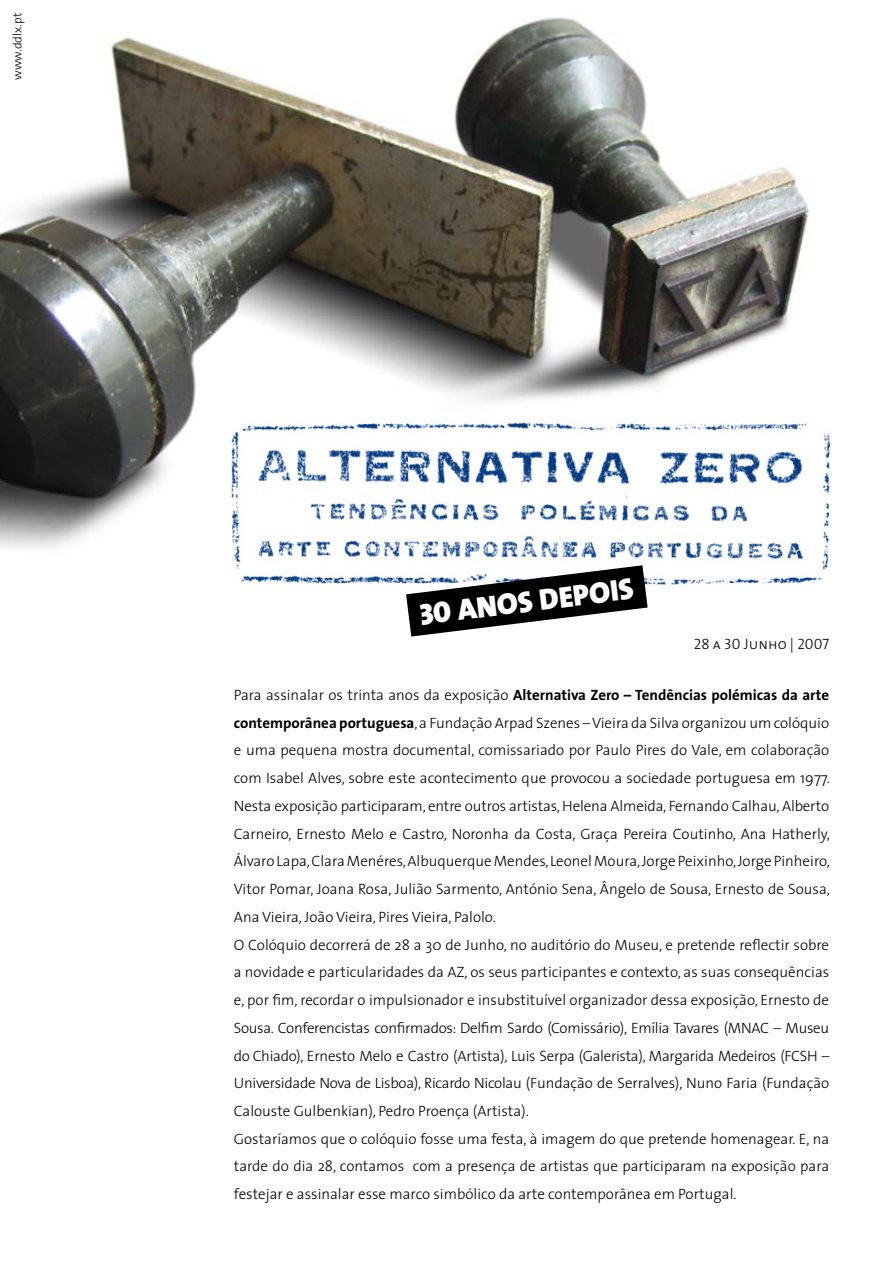
<style>
.page{position:relative;width:893px;height:1263px;background:#fff}
.page>*{position:absolute;margin:0;border:0;box-sizing:border-box;transform-origin:0 0}
.t1{font:30px "The Sans Black Caps";color:#fff}
.t2{font:300 15px/27.8px "The Sans";color:#000}
.t3{font:15px "The Sans Light Caps";color:#000}
.t4{font:300 12px "The Sans";color:#000}
.s1{font-weight:700}
</style>
<div class="page">
<img style="left:0;top:17px;width:810px;height:531px">
<img style="left:220px;top:411px;width:611px;height:174px">
<svg style="left:406px;top:565px;width:242px;height:71px"></svg>
<p class="t4" style="left:8px;top:80px;width:68px;rotate:-90deg">www.ddlx.pt</p>
<h1 class="t1" style="left:417px;top:589px;width:216px;rotate:-7deg">30 ANOS DEPOIS</h1>
<p class="t3" style="left:694px;top:631px;width:137px">28 a 30 Junho | 2007</p>
<p class="t2" style="left:234px;top:680px;width:598px">Para assinalar os trinta anos da exposição <span class="s1">Alternativa Zero – Tendências polémicas da arte contemporânea portuguesa</span>, a Fundação Arpad Szenes – Vieira da Silva organizou um colóquio e uma pequena mostra documental, comissariado por Paulo Pires do Vale, em colaboração com Isabel Alves, sobre este acontecimento que provocou a sociedade portuguesa em 1977.<br>Nesta exposição participaram, entre outros artistas, Helena Almeida, Fernando Calhau, Alberto Carneiro, Ernesto Melo e Castro, Noronha da Costa, Graça Pereira Coutinho, Ana Hatherly, Álvaro Lapa, Clara Menéres, Albuquerque Mendes, Leonel Moura, Jorge Peixinho, Jorge Pinheiro, Vitor Pomar, Joana Rosa, Julião Sarmento, António Sena, Ângelo de Sousa, Ernesto de Sousa, Ana Vieira, João Vieira, Pires Vieira, Palolo.<br>O Colóquio decorrerá de 28 a 30 de Junho, no auditório do Museu, e pretende reflectir sobre a novidade e particularidades da AZ, os seus participantes e contexto, as suas consequências e, por fim, recordar o impulsionador e insubstituível organizador dessa exposição, Ernesto de Sousa. Conferencistas confirmados: Delfim Sardo (Comissário), Emília Tavares (MNAC – Museu do Chiado), Ernesto Melo e Castro (Artista), Luis Serpa (Galerista), Margarida Medeiros (FCSH – Universidade Nova de Lisboa), Ricardo Nicolau (Fundação de Serralves), Nuno Faria (Fundação Calouste Gulbenkian), Pedro Proença (Artista).<br>Gostaríamos que o colóquio fosse uma festa, à imagem do que pretende homenagear. E, na tarde do dia 28, contamos com a presença de artistas que participaram na exposição para festejar e assinalar esse marco simbólico da arte contemporânea em Portugal.</p>
</div>
